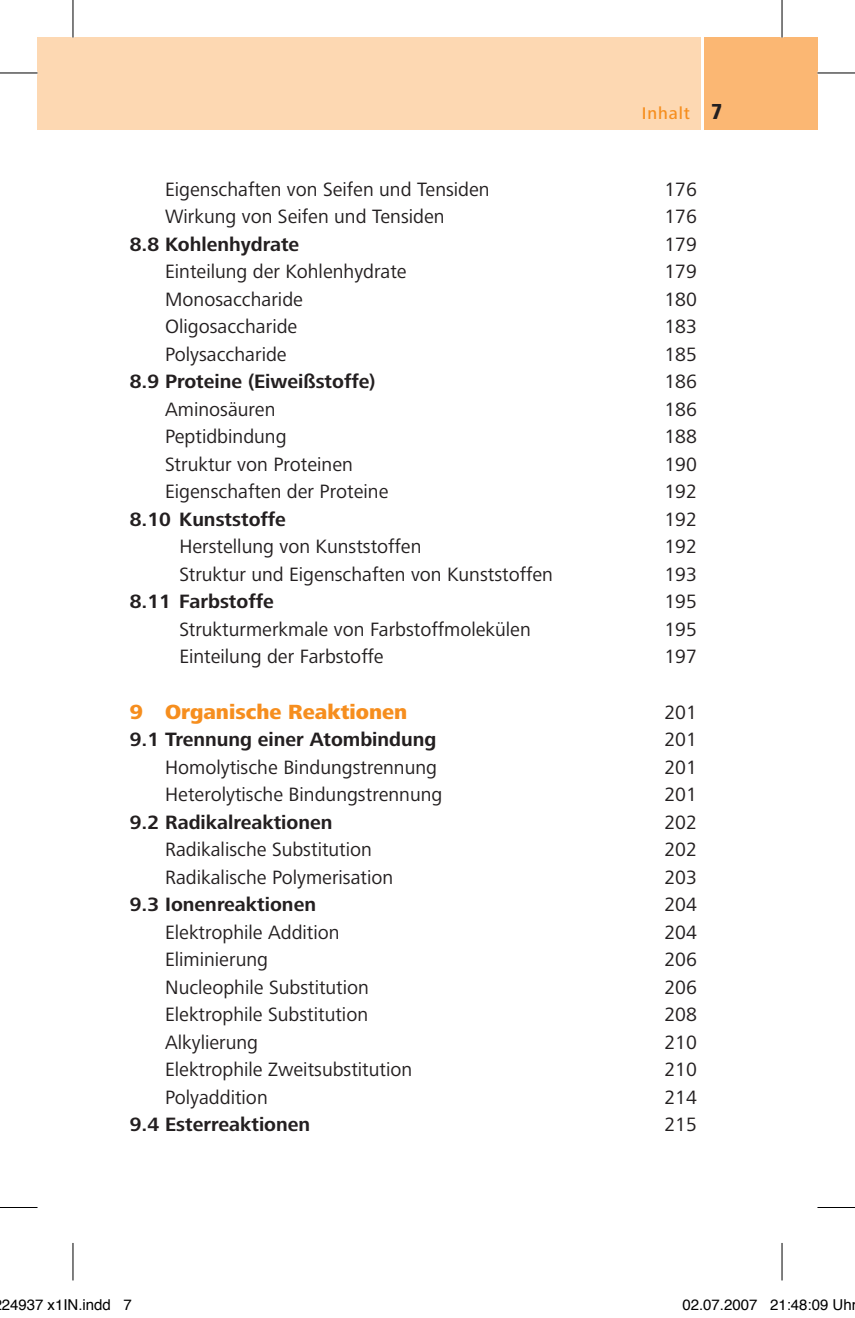
<style>
.page{position:relative;width:855px;height:1318px;background:#fff}
.page>*{position:absolute;margin:0;border:0;box-sizing:border-box;transform-origin:0 0}
._61_Inhalt_Ü1{font:21.25px "Frutiger Next CVLT Heavy";color:#f68e1e}
._63_Inhalt_Ü3{font:20px "Frutiger Next CVLT";color:#231f20}
._62_Inhalt_Ü2{font:700 20px "Frutiger Next CVLT";color:#231f20}
._62_Inhalt_Ü2-2{font:20px "Frutiger Next CVLT";color:#231f20}
._61_Inhalt_Ü1-2{font:20px "Frutiger Next CVLT";color:#231f20}
.t1{font:17.5px "Frutiger Next CVLT Medium";letter-spacing:.05em;color:#f68e1e}
.t2{font:15px "Helvetica";color:#000}
</style>
<div class="page">
<div style="left:704px;top:38px;width:113px;height:92px;background:#fbb773"></div>
<div style="left:38px;top:38px;width:35px;height:92px;background:#fdd8b2"></div>
<div style="left:73px;top:38px;width:627px;height:92px;background:#fdd8b2"></div>
<hr style="left:0;top:73px;width:38px;height:1px;background:#000">
<hr style="left:817px;top:73px;width:38px;height:1px;background:#000">
<hr style="left:0;top:1206px;width:38px;height:1px;background:#000">
<hr style="left:817px;top:1206px;width:38px;height:1px;background:#000">
<hr style="left:73px;top:0;width:1px;height:38px;background:#000">
<hr style="left:73px;top:1242px;width:1px;height:38px;background:#000">
<hr style="left:781px;top:0;width:1px;height:38px;background:#000">
<hr style="left:781px;top:1242px;width:1px;height:38px;background:#000">
<p class="t1" style="left:642px;top:103px;width:49px">Inhalt</p>
<p class="_63_Inhalt_Ü3" style="left:165px;top:178px;width:326px">Eigenschaften von Seifen und Tensiden</p>
<p class="_63_Inhalt_Ü3" style="left:664px;top:178px;width:34px">176</p>
<p class="_63_Inhalt_Ü3" style="left:165px;top:205px;width:281px">Wirkung von Seifen und Tensiden</p>
<p class="_63_Inhalt_Ü3" style="left:664px;top:205px;width:34px">176</p>
<p class="_62_Inhalt_Ü2" style="left:130px;top:233px;width:171px">8.8 Kohlenhydrate</p>
<p class="_62_Inhalt_Ü2-2" style="left:664px;top:233px;width:34px">179</p>
<p class="_63_Inhalt_Ü3" style="left:165px;top:260px;width:243px">Einteilung der Kohlenhydrate</p>
<p class="_63_Inhalt_Ü3" style="left:664px;top:260px;width:34px">179</p>
<p class="_63_Inhalt_Ü3" style="left:165px;top:288px;width:139px">Monosaccharide</p>
<p class="_63_Inhalt_Ü3" style="left:664px;top:288px;width:34px">180</p>
<p class="_63_Inhalt_Ü3" style="left:165px;top:315px;width:134px">Oligosaccharide</p>
<p class="_63_Inhalt_Ü3" style="left:664px;top:315px;width:34px">183</p>
<p class="_63_Inhalt_Ü3" style="left:165px;top:343px;width:123px">Polysaccharide</p>
<p class="_63_Inhalt_Ü3" style="left:664px;top:343px;width:34px">185</p>
<p class="_62_Inhalt_Ü2" style="left:130px;top:370px;width:247px">8.9 Proteine (Eiweißstoffe)</p>
<p class="_62_Inhalt_Ü2-2" style="left:664px;top:370px;width:34px">186</p>
<p class="_63_Inhalt_Ü3" style="left:165px;top:398px;width:112px">Aminosäuren</p>
<p class="_63_Inhalt_Ü3" style="left:664px;top:398px;width:34px">186</p>
<p class="_63_Inhalt_Ü3" style="left:165px;top:425px;width:123px">Peptidbindung</p>
<p class="_63_Inhalt_Ü3" style="left:664px;top:425px;width:34px">188</p>
<p class="_63_Inhalt_Ü3" style="left:165px;top:453px;width:189px">Struktur von Proteinen</p>
<p class="_63_Inhalt_Ü3" style="left:664px;top:453px;width:34px">190</p>
<p class="_63_Inhalt_Ü3" style="left:165px;top:480px;width:225px">Eigenschaften der Proteine</p>
<p class="_63_Inhalt_Ü3" style="left:664px;top:480px;width:34px">192</p>
<p class="_62_Inhalt_Ü2" style="left:130px;top:508px;width:158px">8.10 Kunststoffe</p>
<p class="_62_Inhalt_Ü2-2" style="left:664px;top:508px;width:34px">192</p>
<p class="_63_Inhalt_Ü3" style="left:179px;top:535px;width:244px">Herstellung von Kunststoffen</p>
<p class="_63_Inhalt_Ü3" style="left:664px;top:535px;width:34px">192</p>
<p class="_63_Inhalt_Ü3" style="left:179px;top:563px;width:375px">Struktur und Eigenschaften von Kunststoffen</p>
<p class="_63_Inhalt_Ü3" style="left:664px;top:563px;width:34px">193</p>
<p class="_62_Inhalt_Ü2" style="left:130px;top:590px;width:145px">8.11 Farbstoffe</p>
<p class="_62_Inhalt_Ü2-2" style="left:664px;top:590px;width:34px">195</p>
<p class="_63_Inhalt_Ü3" style="left:179px;top:618px;width:353px">Strukturmerkmale von Farbstoffmolekülen</p>
<p class="_63_Inhalt_Ü3" style="left:664px;top:618px;width:34px">195</p>
<p class="_63_Inhalt_Ü3" style="left:179px;top:645px;width:206px">Einteilung der Farbstoffe</p>
<p class="_63_Inhalt_Ü3" style="left:664px;top:645px;width:34px">197</p>
<p class="_61_Inhalt_Ü1" style="left:130px;top:699px;width:279px">9 Organische Reaktionen</p>
<p class="_61_Inhalt_Ü1-2" style="left:664px;top:700px;width:34px">201</p>
<p class="_62_Inhalt_Ü2" style="left:130px;top:728px;width:308px">9.1 Trennung einer Atombindung</p>
<p class="_62_Inhalt_Ü2-2" style="left:664px;top:728px;width:34px">201</p>
<p class="_63_Inhalt_Ü3" style="left:165px;top:755px;width:273px">Homolytische Bindungstrennung</p>
<p class="_63_Inhalt_Ü3" style="left:664px;top:755px;width:34px">201</p>
<p class="_63_Inhalt_Ü3" style="left:165px;top:783px;width:279px">Heterolytische Bindungstrennung</p>
<p class="_63_Inhalt_Ü3" style="left:664px;top:783px;width:34px">201</p>
<p class="_62_Inhalt_Ü2" style="left:130px;top:810px;width:204px">9.2 Radikalreaktionen</p>
<p class="_62_Inhalt_Ü2-2" style="left:664px;top:810px;width:34px">202</p>
<p class="_63_Inhalt_Ü3" style="left:165px;top:838px;width:208px">Radikalische Substitution</p>
<p class="_63_Inhalt_Ü3" style="left:664px;top:838px;width:34px">202</p>
<p class="_63_Inhalt_Ü3" style="left:165px;top:865px;width:230px">Radikalische Polymerisation</p>
<p class="_63_Inhalt_Ü3" style="left:664px;top:865px;width:34px">203</p>
<p class="_62_Inhalt_Ü2" style="left:130px;top:893px;width:188px">9.3 Ionenreaktionen</p>
<p class="_62_Inhalt_Ü2-2" style="left:664px;top:893px;width:34px">204</p>
<p class="_63_Inhalt_Ü3" style="left:165px;top:920px;width:176px">Elektrophile Addition</p>
<p class="_63_Inhalt_Ü3" style="left:664px;top:920px;width:34px">204</p>
<p class="_63_Inhalt_Ü3" style="left:165px;top:948px;width:104px">Eliminierung</p>
<p class="_63_Inhalt_Ü3" style="left:664px;top:948px;width:34px">206</p>
<p class="_63_Inhalt_Ü3" style="left:165px;top:975px;width:205px">Nucleophile Substitution</p>
<p class="_63_Inhalt_Ü3" style="left:664px;top:975px;width:34px">206</p>
<p class="_63_Inhalt_Ü3" style="left:165px;top:1003px;width:204px">Elektrophile Substitution</p>
<p class="_63_Inhalt_Ü3" style="left:664px;top:1003px;width:34px">208</p>
<p class="_63_Inhalt_Ü3" style="left:165px;top:1030px;width:94px">Alkylierung</p>
<p class="_63_Inhalt_Ü3" style="left:664px;top:1030px;width:34px">210</p>
<p class="_63_Inhalt_Ü3" style="left:165px;top:1058px;width:249px">Elektrophile Zweitsubstitution</p>
<p class="_63_Inhalt_Ü3" style="left:664px;top:1058px;width:34px">210</p>
<p class="_63_Inhalt_Ü3" style="left:165px;top:1085px;width:104px">Polyaddition</p>
<p class="_63_Inhalt_Ü3" style="left:664px;top:1085px;width:34px">214</p>
<p class="_62_Inhalt_Ü2" style="left:130px;top:1113px;width:182px">9.4 Esterreaktionen</p>
<p class="_62_Inhalt_Ü2-2" style="left:664px;top:1113px;width:34px">215</p>
<p class="t2" style="left:2px;top:1292px;width:132px">24937 x1IN.indd 7</p>
<p class="t2" style="left:682px;top:1292px;width:176px">02.07.2007 21:48:09 Uhr</p>
</div>
